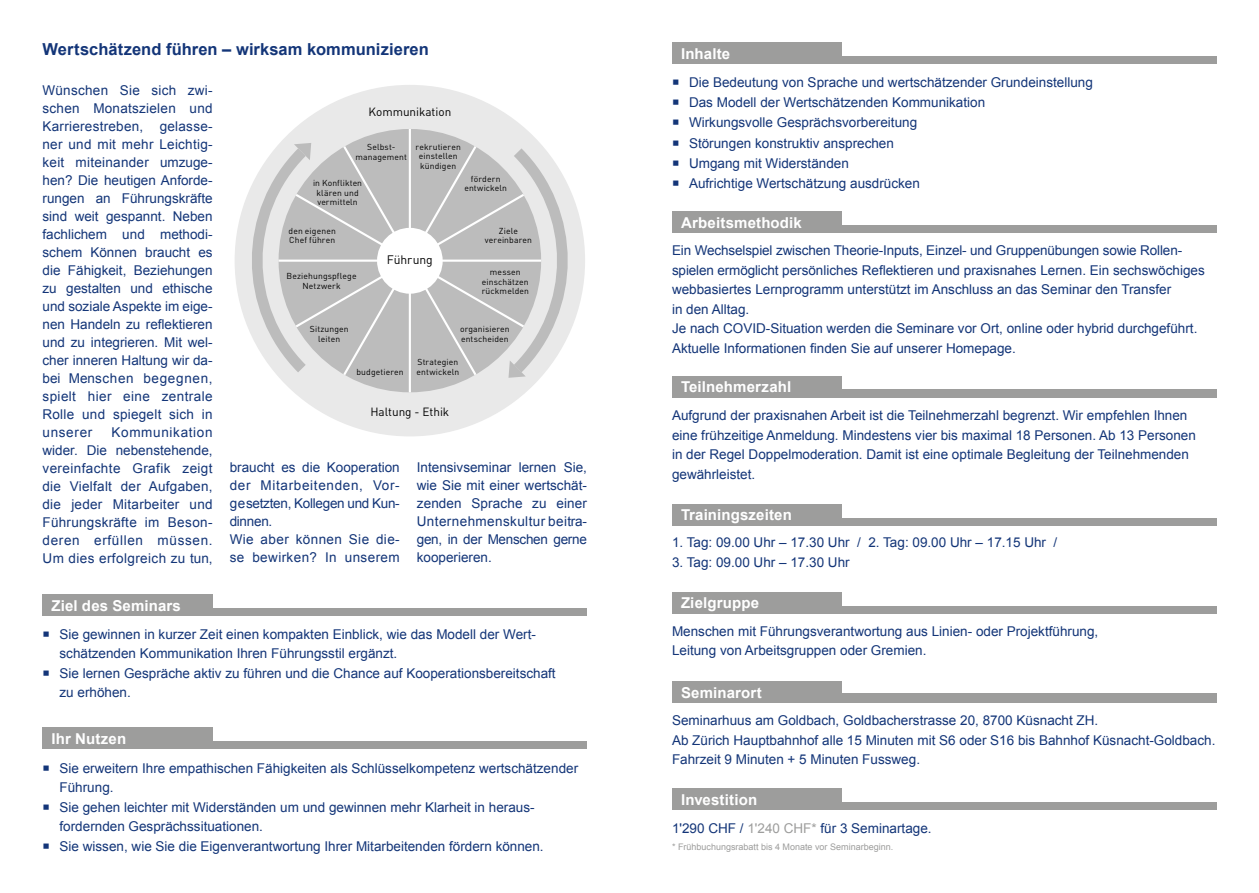
<style>
.page{position:relative;width:1259px;height:893px;background:#fff}
.page>*{position:absolute;margin:0;border:0;box-sizing:border-box;transform-origin:0 0}
.t1{font:700 16.5px "Arial";letter-spacing:.005em;color:#133578}
.t2{font:700 15px "Arial";letter-spacing:.01em;color:#fff}
.t3{font:13.5px/18px "Arial";color:#133578}
.t4{font:13.5px/18px "Arial";letter-spacing:.03em;color:#133578}
.t5{font:12.15px "DIN";letter-spacing:-.005em;color:#000}
.t6{font:11.85px "DIN";color:#000}
.t7{font:9px "Arial";color:#9d9d9c}
.t8{font:8.55px/9.6px "DIN";letter-spacing:.015em;color:#000;text-align:center}
.s1{color:#9d9d9c}
</style>
<div class="page">
<div style="left:672px;top:376px;width:544px;height:21px;background:#9d9d9c"></div>
<div style="left:842px;top:372px;width:375px;height:17px;background:#fff"></div>
<div style="left:672px;top:504px;width:544px;height:22px;background:#9d9d9c"></div>
<div style="left:842px;top:500px;width:375px;height:17px;background:#fff"></div>
<div style="left:672px;top:212px;width:544px;height:21px;background:#9d9d9c"></div>
<div style="left:842px;top:207px;width:375px;height:17px;background:#fff"></div>
<div style="left:43px;top:595px;width:544px;height:21px;background:#9d9d9c"></div>
<div style="left:213px;top:590px;width:374px;height:17px;background:#fff"></div>
<div style="left:43px;top:728px;width:544px;height:21px;background:#9d9d9c"></div>
<div style="left:213px;top:724px;width:374px;height:17px;background:#fff"></div>
<div style="left:235px;top:85px;width:350px;height:351px;background:#e9e9e9;border-radius:50%"></div>
<hr style="left:409px;top:129px;width:2px;height:263px;background:#fff">
<svg style="left:242px;top:137px;width:333px;height:247px"></svg>
<div style="left:672px;top:789px;width:544px;height:21px;background:#9d9d9c"></div>
<div style="left:842px;top:784px;width:375px;height:17px;background:#fff"></div>
<div style="left:672px;top:681px;width:544px;height:22px;background:#9d9d9c"></div>
<div style="left:842px;top:675px;width:375px;height:17px;background:#fff"></div>
<div style="left:672px;top:593px;width:544px;height:21px;background:#9d9d9c"></div>
<div style="left:842px;top:588px;width:375px;height:17px;background:#fff"></div>
<div style="left:672px;top:43px;width:544px;height:21px;background:#9d9d9c"></div>
<div style="left:842px;top:39px;width:375px;height:17px;background:#fff"></div>
<p class="t1" style="left:43px;top:38px;width:388px">Wertschätzend führen – wirksam kommunizieren</p>
<p class="t3" style="left:43px;top:81px;width:172px;text-align:justify">Wünschen Sie sich zwi&shy;schen Monatszielen und Karrierestreben, gelasse&shy;ner und mit mehr Leichtig&shy;keit miteinander umzuge&shy;hen? Die heutigen Anforde&shy;rungen an Führungskräfte sind weit gespannt. Neben fachlichem und methodi&shy;schem Können braucht es die Fähigkeit, Beziehungen zu gestalten und ethische und soziale Aspekte im eige&shy;nen Handeln zu reflektieren und zu integrieren. Mit wel&shy;cher inneren Haltung wir da&shy;bei Menschen begegnen, spielt hier eine zentrale Rolle und spiegelt sich in unserer</p>
<p class="t3" style="left:43px;top:423px;width:172px;text-align:justify;text-indent:69px">Kommunikation wider. Die nebenstehende, vereinfachte Grafik zeigt die Vielfalt der Aufgaben, die jeder Mitarbeiter und Führungskräfte im Beson&shy;deren erfüllen müssen.<br>Um dies erfolgreich zu tun,</p>
<p class="t2" style="left:52px;top:596px;width:131px">Ziel des Seminars</p>
<p class="t6" style="left:368px;top:105px;width:84px">Kommunikation</p>
<p class="t8" style="left:355px;top:142px;width:53px">Selbst&shy;management</p>
<p class="t8" style="left:415px;top:142px;width:47px">rekrutieren einstellen kündigen</p>
<p class="t8" style="left:313px;top:178px;width:51px">in Konflikten klären und vermitteln</p>
<p class="t8" style="left:288px;top:226px;width:49px;text-align:left">den eigenen<br>Chef führen</p>
<p class="t8" style="left:286px;top:271px;width:72px">Beziehungspflege<br>Netzwerk</p>
<p class="t8" style="left:310px;top:324px;width:40px">Sitzungen leiten</p>
<p class="t5" style="left:387px;top:252px;width:47px">Führung</p>
<p class="t8" style="left:464px;top:174px;width:44px">fördern entwickeln</p>
<p class="t8" style="left:485px;top:226px;width:49px">Ziele vereinbaren</p>
<p class="t8" style="left:482px;top:267px;width:49px">messen einschätzen rückmelden</p>
<p class="t8" style="left:460px;top:324px;width:51px;text-align:left">organisieren entscheiden</p>
<p class="t8" style="left:417px;top:357px;width:42px">Strategien</p>
<p class="t8" style="left:356px;top:367px;width:49px">budgetieren</p>
<p class="t8" style="left:416px;top:367px;width:44px">entwickeln</p>
<p class="t6" style="left:370px;top:404px;width:80px">Haltung - Ethik</p>
<p class="t4" style="left:230px;top:458px;width:172px">braucht es die Kooperation der Mitarbeitenden, Vor&shy;gesetzten, Kollegen und Kun&shy;dinnen.<br>Wie aber können Sie die&shy;se bewirken? In unserem</p>
<p class="t3" style="left:417px;top:458px;width:172px;text-align:justify">Intensivseminar lernen Sie, wie Sie mit einer wertschät&shy;zenden Sprache zu einer Unternehmenskultur beitra&shy;gen, in der Menschen gerne kooperieren.</p>
<p class="t3" style="left:60px;top:624px;width:478px;line-height:19.5px;text-indent:-17px">○ Sie gewinnen in kurzer Zeit einen kompakten Einblick, wie das Modell der Wert&shy;schätzenden Kommunikation Ihren Führungsstil ergänzt.</p>
<p class="t3" style="left:60px;top:663px;width:498px;line-height:19.5px;text-indent:-17px">○ Sie lernen Gespräche aktiv zu führen und die Chance auf Kooperationsbereitschaft zu erhöhen.</p>
<p class="t2" style="left:52px;top:729px;width:76px">Ihr Nutzen</p>
<p class="t3" style="left:60px;top:758px;width:520px;line-height:19.5px;text-indent:-17px">○ Sie erweitern Ihre empathischen Fähigkeiten als Schlüsselkompetenz wertschätzender<br>Führung.</p>
<p class="t3" style="left:60px;top:797px;width:476px;line-height:19.5px;text-indent:-17px">○ Sie gehen leichter mit Widerständen um und gewinnen mehr Klarheit in heraus&shy;fordernden Gesprächssituationen.</p>
<p class="t3" style="left:43px;top:837px;width:503px">○ Sie wissen, wie Sie die Eigenverantwortung Ihrer Mitarbeitenden fördern können.</p>
<p class="t2" style="left:681px;top:44px;width:51px">Inhalte</p>
<p class="t3" style="left:672px;top:73px;width:422px">○ Die Bedeutung von Sprache und wertschätzender Grundeinstellung</p>
<p class="t3" style="left:672px;top:94px;width:315px">○ Das Modell der Wertschätzenden Kommunikation</p>
<p class="t3" style="left:672px;top:114px;width:247px">○ Wirkungsvolle Gesprächsvorbereitung</p>
<p class="t3" style="left:672px;top:134px;width:223px">○ Störungen konstruktiv ansprechen</p>
<p class="t3" style="left:672px;top:154px;width:178px">○ Umgang mit Widerständen</p>
<p class="t3" style="left:672px;top:175px;width:249px">○ Aufrichtige Wertschätzung ausdrücken</p>
<p class="t2" style="left:681px;top:212px;width:122px">Arbeitsmethodik</p>
<p class="t3" style="left:672px;top:241px;width:534px;line-height:19.5px">Ein Wechselspiel zwischen Theorie-Inputs, Einzel- und Gruppenübungen sowie Rollen&shy;spielen ermöglicht persönliches Reflektieren und praxisnahes Lernen. Ein sechswöchiges webbasiertes Lernprogramm unterstützt im Anschluss an das Seminar den Transfer<br>in den Alltag.<br>Je nach COVID-Situation werden die Seminare vor Ort, online oder hybrid durchgeführt.<br>Aktuelle Informationen finden Sie auf unserer Homepage.</p>
<p class="t2" style="left:681px;top:377px;width:112px">Teilnehmerzahl</p>
<p class="t3" style="left:672px;top:406px;width:525px;line-height:19.5px">Aufgrund der praxisnahen Arbeit ist die Teilnehmerzahl begrenzt. Wir empfehlen Ihnen eine frühzeitige Anmeldung. Mindestens vier bis maximal 18 Personen. Ab 13 Personen in der Regel Doppelmoderation. Damit ist eine optimale Begleitung der Teilnehmenden gewährleistet.</p>
<p class="t2" style="left:681px;top:504px;width:112px">Trainingszeiten</p>
<p class="t3" style="left:672px;top:534px;width:387px">1. Tag: 09.00 Uhr – 17.30 Uhr / 2. Tag: 09.00 Uhr – 17.15 Uhr /</p>
<p class="t3" style="left:672px;top:553px;width:179px">3. Tag: 09.00 Uhr – 17.30 Uhr</p>
<p class="t2" style="left:681px;top:593px;width:80px">Zielgruppe</p>
<p class="t3" style="left:672px;top:622px;width:428px;line-height:19.5px">Menschen mit Führungsverantwortung aus Linien- oder Projektführung,<br>Leitung von Arbeitsgruppen oder Gremien.</p>
<p class="t2" style="left:681px;top:682px;width:82px">Seminarort</p>
<p class="t3" style="left:672px;top:711px;width:545px;line-height:19.5px">Seminarhuus am Goldbach, Goldbacherstrasse 20, 8700 Küsnacht ZH.<br>Ab Zürich Hauptbahnhof alle 15 Minuten mit S6 oder S16 bis Bahnhof Küsnacht-Goldbach.<br>Fahrzeit 9 Minuten + 5 Minuten Fussweg.</p>
<p class="t2" style="left:681px;top:790px;width:78px">Investition</p>
<p class="t3" style="left:672px;top:819px;width:261px">1'290 CHF / <span class="s1">1'240 CHF*</span> für 3 Seminartage.</p>
<p class="t7" style="left:672px;top:841px;width:223px">* Frühbuchungsrabatt bis 4 Monate vor Seminarbeginn.</p>
</div>
